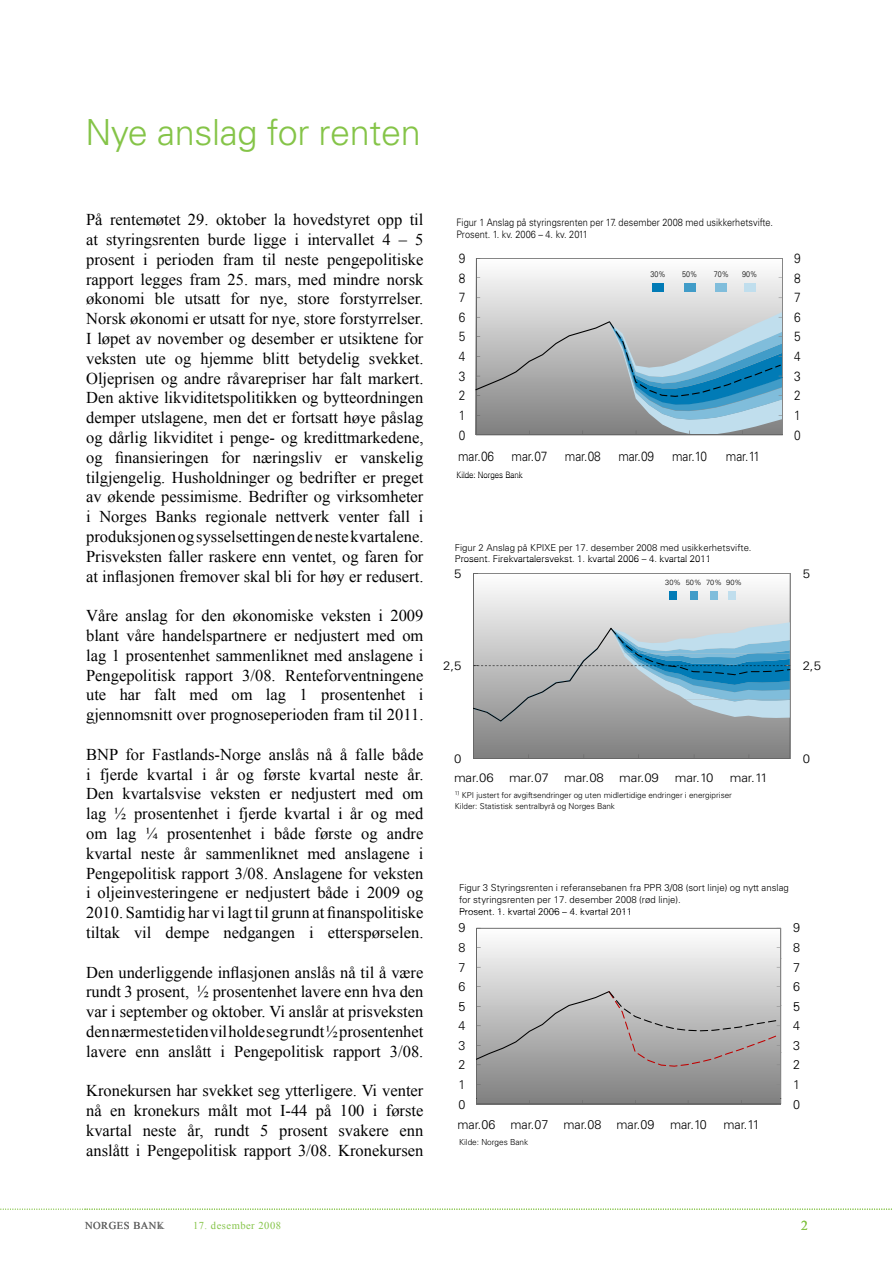
<style>
.page{position:relative;width:893px;height:1263px;background:#fff}
.page>*{position:absolute;margin:0;border:0;box-sizing:border-box;transform-origin:0 0}
.t1{font:300 36px "Univers";letter-spacing:-.01em;color:#85c448}
.t2{font:16.5px/19.8px "Times New Roman";color:#000;text-align:justify}
.t3{font:13.5px "Times New Roman";color:#85c448}
.t4{font:300 13.35px "Univers";letter-spacing:-.015em;color:#000;scale:.89 1}
.t5{font:300 12.75px "Univers";letter-spacing:-.015em;color:#000}
.t6{font:300 12.3px "Univers";letter-spacing:-.015em;color:#000;scale:1.08 1}
.t7{font:10.5px "Times New Roman";letter-spacing:.05em;color:#85c448}
.t8{font:10.5px "Times New Roman";letter-spacing:.05em;color:#676767}
.t9{font:300 10.35px "Univers";color:#000;scale:.89 1}
.t10{font:300 9.75px/11.7px "Univers";color:#000}
.t11{font:300 9.45px/11.4px "Univers";color:#000}
.t12{font:300 8.85px "Univers";color:#000;scale:.89 1}
.t13{font:300 8.4px "Univers";color:#000}
.t14{font:300 8.1px "Univers";color:#000}
.t15{font:300 8.1px "Univers";color:#000;scale:.89 1}
.t16{font:300 7.5px "Univers";color:#000}
.t17{font:300 5.4px "Univers";color:#000}
</style>
<div class="page">
<svg style="left:0;top:1209px;width:892px;height:1px"></svg>
<svg style="left:476px;top:928px;width:306px;height:176px;background:#bcbbbb"></svg>
<svg style="left:476px;top:258px;width:307px;height:178px;background:#afbfc6"></svg>
<svg style="left:473px;top:573px;width:318px;height:186px;background:#adbac0"></svg>
<h1 class="t1" style="left:85px;top:111px;width:337px">Nye anslag for renten</h1>
<p class="t2" style="left:86px;top:209px;width:339px">På rentemøtet 29. oktober la hovedstyret opp til at styringsrenten burde ligge i intervallet 4 – 5 prosent i perioden fram til neste pengepolitiske rapport legges fram 25. mars, med mindre norsk økonomi ble utsatt for nye, store forstyrrelser.<br>Norsk økonomi er utsatt for nye, store forstyrrelser.<br>I løpet av november og desember er utsiktene for veksten ute og hjemme blitt betydelig svekket.<br>Oljeprisen og andre råvarepriser har falt markert.<br>Den aktive likviditetspolitikken og bytteordningen demper utslagene, men det er fortsatt høye påslag og dårlig likviditet i penge- og kredittmarkedene, og finansieringen for næringsliv er vanskelig tilgjengelig. Husholdninger og bedrifter er preget av økende pessimisme. Bedrifter og virksomheter i Norges Banks regionale nettverk venter fall i produksjonen og sysselsettingen de neste kvartalene.<br>Prisveksten faller raskere enn ventet, og faren for at inflasjonen fremover skal bli for høy er redusert.</p>
<p class="t2" style="left:86px;top:605px;width:339px">Våre anslag for den økonomiske veksten i 2009 blant våre handelspartnere er nedjustert med om lag 1 prosentenhet sammenliknet med anslagene i Pengepolitisk rapport 3/08. Renteforventningene ute har falt med om lag 1 prosentenhet i gjennomsnitt over prognoseperioden fram til 2011.</p>
<p class="t2" style="left:86px;top:744px;width:339px">BNP for Fastlands-Norge anslås nå å falle både i fjerde kvartal i år og første kvartal neste år.<br>Den kvartalsvise veksten er nedjustert med om lag ½ prosentenhet i fjerde kvartal i år og med om lag ¼ prosentenhet i både første og andre kvartal neste år sammenliknet med anslagene i Pengepolitisk rapport 3/08. Anslagene for veksten i oljeinvesteringene er nedjustert både i 2009 og 2010. Samtidig har vi lagt til grunn at finanspolitiske tiltak vil dempe nedgangen i etterspørselen.</p>
<p class="t2" style="left:86px;top:962px;width:339px">Den underliggende inflasjonen anslås nå til å være rundt 3 prosent, ½ prosentenhet lavere enn hva den var i september og oktober. Vi anslår at prisveksten den nærmeste tiden vil holde seg rundt ½ prosentenhet lavere enn anslått i Pengepolitisk rapport 3/08.</p>
<p class="t2" style="left:86px;top:1081px;width:339px">Kronekursen har svekket seg ytterligere. Vi venter nå en kronekurs målt mot I-44 på 100 i første kvartal neste år, rundt 5 prosent svakere enn anslått i Pengepolitisk rapport 3/08. Kronekursen</p>
<p class="t9" style="left:457px;top:216px;width:357px">Figur 1 Anslag på styringsrenten per 17. desember 2008 med usikkerhetsvifte.</p>
<p class="t9" style="left:457px;top:228px;width:149px">Prosent. 1. kv. 2006 – 4. kv. 2011</p>
<p class="t4" style="left:459px;top:250px;width:9px">9</p>
<p class="t4" style="left:794px;top:250px;width:9px">9</p>
<p class="t4" style="left:459px;top:270px;width:9px">8</p>
<p class="t15" style="left:650px;top:269px;width:19px">30%</p>
<p class="t15" style="left:682px;top:269px;width:19px">50%</p>
<p class="t15" style="left:714px;top:269px;width:19px">70%</p>
<p class="t15" style="left:742px;top:269px;width:19px">90%</p>
<p class="t4" style="left:794px;top:270px;width:9px">8</p>
<p class="t4" style="left:459px;top:289px;width:9px">7</p>
<p class="t4" style="left:794px;top:289px;width:9px">7</p>
<p class="t4" style="left:459px;top:309px;width:9px">6</p>
<p class="t4" style="left:794px;top:309px;width:9px">6</p>
<p class="t4" style="left:459px;top:329px;width:9px">5</p>
<p class="t4" style="left:794px;top:329px;width:9px">5</p>
<p class="t4" style="left:459px;top:348px;width:9px">4</p>
<p class="t4" style="left:794px;top:348px;width:9px">4</p>
<p class="t4" style="left:459px;top:368px;width:9px">3</p>
<p class="t4" style="left:794px;top:368px;width:9px">3</p>
<p class="t4" style="left:459px;top:388px;width:9px">2</p>
<p class="t4" style="left:794px;top:388px;width:9px">2</p>
<p class="t4" style="left:459px;top:407px;width:9px">1</p>
<p class="t4" style="left:794px;top:407px;width:9px">1</p>
<p class="t4" style="left:459px;top:427px;width:9px">0</p>
<p class="t4" style="left:794px;top:427px;width:9px">0</p>
<p class="t4" style="left:458px;top:448px;width:42px">mar.06</p>
<p class="t4" style="left:512px;top:448px;width:42px">mar.07</p>
<p class="t4" style="left:565px;top:448px;width:42px">mar.08</p>
<p class="t4" style="left:618px;top:448px;width:42px">mar.09</p>
<p class="t4" style="left:672px;top:448px;width:41px">mar.10</p>
<p class="t4" style="left:726px;top:448px;width:40px">mar.11</p>
<p class="t12" style="left:457px;top:470px;width:76px">Kilde: Norges Bank</p>
<p class="t11" style="left:455px;top:542px;width:298px">Figur 2 Anslag på KPIXE per 17. desember 2008 med usikkerhetsvifte.<br>Prosent. Firekvartalersvekst. 1. kvartal 2006 – 4. kvartal 2011</p>
<p class="t6" style="left:454px;top:566px;width:8px">5</p>
<p class="t6" style="left:803px;top:566px;width:8px">5</p>
<p class="t16" style="left:665px;top:578px;width:78px">30% 50% 70% 90%</p>
<p class="t6" style="left:443px;top:658px;width:18px">2,5</p>
<p class="t6" style="left:803px;top:658px;width:18px">2,5</p>
<p class="t6" style="left:454px;top:751px;width:8px">0</p>
<p class="t6" style="left:803px;top:751px;width:8px">0</p>
<p class="t6" style="left:454px;top:770px;width:38px">mar.06</p>
<p class="t6" style="left:509px;top:770px;width:38px">mar.07</p>
<p class="t6" style="left:564px;top:770px;width:38px">mar.08</p>
<p class="t6" style="left:619px;top:770px;width:38px">mar.09</p>
<p class="t6" style="left:675px;top:770px;width:37px">mar.10</p>
<p class="t6" style="left:730px;top:770px;width:37px">mar.11</p>
<p class="t17" style="left:458px;top:790px;width:3px">)</p>
<p class="t14" style="left:455px;top:801px;width:162px">Kilder: Statistisk sentralbyrå og Norges Bank</p>
<p class="t14" style="left:455px;top:790px;width:279px"><sup>1</sup> KPI justert for avgiftsendringer og uten midlertidige endringer i energipriser</p>
<p class="t10" style="left:459px;top:882px;width:331px">Figur 3 Styringsrenten i referansebanen fra PPR 3/08 (sort linje) og nytt anslag for styringsrenten per 17. desember 2008 (rød linje).</p>
<p class="t10" style="left:459px;top:905px;width:175px">Prosent. 1. kvartal 2006 – 4. kvartal 2011</p>
<p class="t5" style="left:458px;top:920px;width:8px">9</p>
<p class="t5" style="left:793px;top:920px;width:8px">9</p>
<p class="t5" style="left:458px;top:940px;width:8px">8</p>
<p class="t5" style="left:793px;top:940px;width:8px">8</p>
<p class="t5" style="left:458px;top:959px;width:8px">7</p>
<p class="t5" style="left:793px;top:959px;width:8px">7</p>
<p class="t5" style="left:458px;top:979px;width:8px">6</p>
<p class="t5" style="left:793px;top:979px;width:8px">6</p>
<p class="t5" style="left:458px;top:998px;width:8px">5</p>
<p class="t5" style="left:793px;top:998px;width:8px">5</p>
<p class="t5" style="left:458px;top:1018px;width:8px">4</p>
<p class="t5" style="left:793px;top:1018px;width:8px">4</p>
<p class="t5" style="left:458px;top:1038px;width:8px">3</p>
<p class="t5" style="left:793px;top:1038px;width:8px">3</p>
<p class="t5" style="left:458px;top:1057px;width:8px">2</p>
<p class="t5" style="left:458px;top:1096px;width:8px">0</p>
<p class="t5" style="left:793px;top:1096px;width:8px">0</p>
<p class="t5" style="left:458px;top:1116px;width:251px">mar.06 mar.07 mar.08 mar.09 mar.10</p>
<p class="t5" style="left:724px;top:1116px;width:38px">mar.11</p>
<p class="t13" style="left:459px;top:1136px;width:71px">Kilde: Norges Bank</p>
<p class="t5" style="left:793px;top:1057px;width:8px">2</p>
<p class="t5" style="left:458px;top:1077px;width:8px">1</p>
<p class="t5" style="left:793px;top:1077px;width:8px">1</p>
<p class="t8" style="left:85px;top:1218px;width:79px">NORGES BANk</p>
<p class="t7" style="left:193px;top:1218px;width:90px">17. desember 2008</p>
<p class="t3" style="left:801px;top:1216px;width:8px">2</p>
<p class="t8" style="left:157px;top:1218px;width:9px">K</p>
</div>
